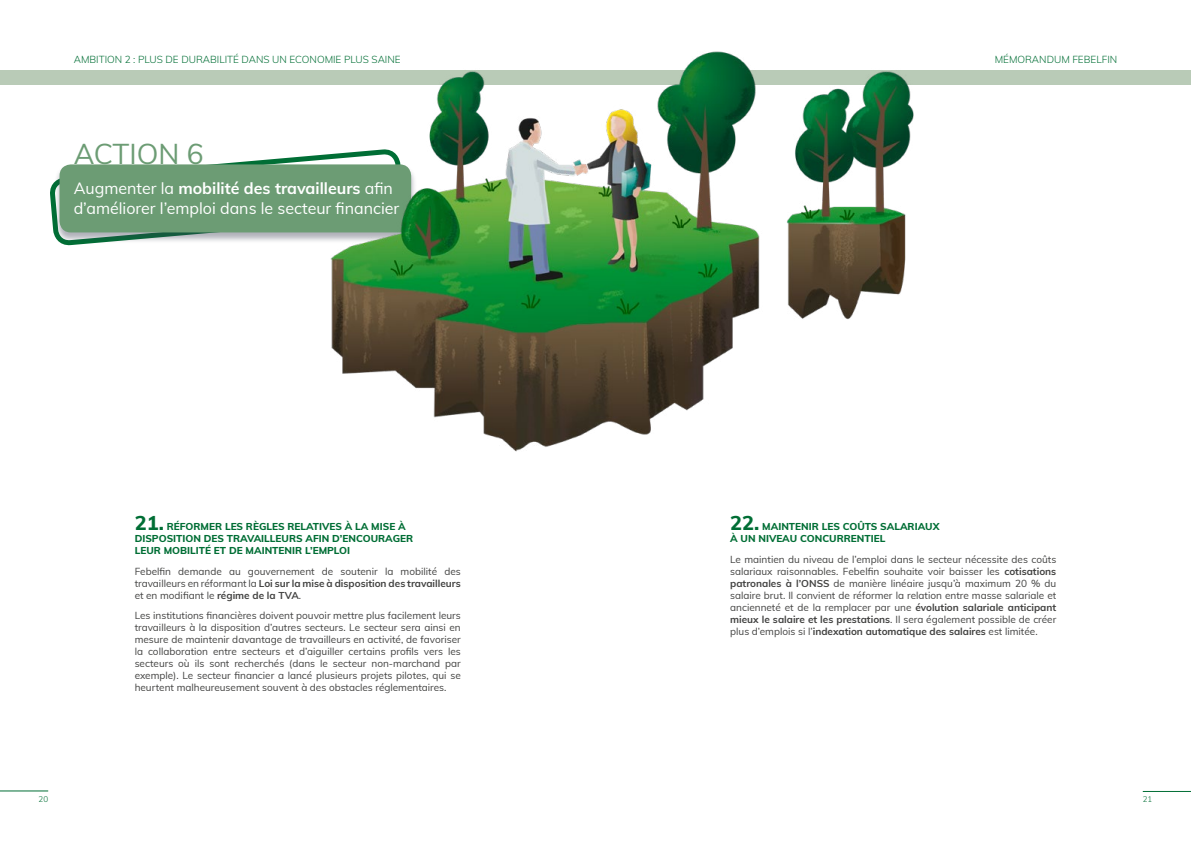
<style>
.page{position:relative;width:1191px;height:842px;background:#fff}
.page>*{position:absolute;margin:0;border:0;box-sizing:border-box;transform-origin:0 0}
.t1{font:28.1px "Muli";color:#6c9c74}
.t2{font:16px/20px "Muli";color:#fff}
.t3{font:10px/12px "Muli";color:#424241;text-align:justify}
.t4{font:800 10px/12px "Muli";color:#006e35}
.t5{font:300 10px "Muli";color:#006e35}
.t6{font:300 8px "Muli";color:#006e35}
.s1{font-weight:700}
.s2{font-size:20px}
</style>
<div class="page">
<svg style="left:51px;top:158px;width:225px;height:76px"></svg>
<div style="left:54px;top:164px;width:363px;height:80px;background:#393c50;opacity:.4"></div>
<div style="left:60px;top:164px;width:351px;height:68px;background:#6c9c74;border-radius:11px"></div>
<div style="left:0;top:71px;width:1191px;height:14px;background:#b9cbb7"></div>
<hr style="left:0;top:791px;width:48px;height:1px;background:#006e35">
<hr style="left:1142px;top:791px;width:49px;height:1px;background:#006e35">
<img style="left:276px;top:51px;width:682px;height:401px">
<p class="t5" style="left:74px;top:52px;width:328px">AMBITION 2 : PLUS DE DURABILITÉ DANS UN ECONOMIE PLUS SAINE</p>
<p class="t5" style="left:994px;top:52px;width:124px">MÉMORANDUM FEBELFIN</p>
<h1 class="t1" style="left:74px;top:134px;width:131px">ACTION 6</h1>
<h2 class="t2" style="left:74px;top:178px;width:327px">Augmenter la <span class="s1">mobilité des travailleurs</span> afin d’améliorer l’emploi dans le secteur financier</h2>
<p class="t4" style="left:135px;top:520px;width:280px"><span class="s2">21.</span> RÉFORMER LES RÈGLES RELATIVES À LA MISE À<br>DISPOSITION DES TRAVAILLEURS AFIN D’ENCOURAGER<br>LEUR MOBILITÉ ET DE MAINTENIR L’EMPLOI</p>
<p class="t3" style="left:135px;top:565px;width:327px">Febelfin demande au gouvernement de soutenir la mobilité des travailleurs en réformant la <span class="s1">Loi sur la mise à disposition des travailleurs </span>et en modifiant le <span class="s1">régime de la TVA</span>.</p>
<p class="t3" style="left:135px;top:609px;width:328px">Les institutions financières doivent pouvoir mettre plus facilement leurs travailleurs à la disposition d’autres secteurs. Le secteur sera ainsi en mesure de maintenir davantage de travailleurs en activité, de favoriser la collaboration entre secteurs et d’aiguiller certains profils vers les secteurs où ils sont recherchés (dans le secteur non-marchand par exemple). Le secteur financier a lancé plusieurs projets pilotes, qui se heurtent malheureusement souvent à des obstacles réglementaires.</p>
<p class="t4" style="left:730px;top:520px;width:211px"><span class="s2">22.</span> MAINTENIR LES COÛTS SALARIAUX<br>À UN NIVEAU CONCURRENTIEL</p>
<p class="t3" style="left:730px;top:553px;width:328px">Le maintien du niveau de l’emploi dans le secteur nécessite des coûts salariaux raisonnables. Febelfin souhaite voir baisser les <span class="s1">cotisations patronales à l’ONSS</span> de manière linéaire jusqu’à maximum 20 % du salaire brut. Il convient de réformer la relation entre masse salariale et ancienneté et de la remplacer par une <span class="s1">évolution salariale anticipant mieux le salaire et les prestations</span>. Il sera également possible de créer plus d’emplois si l’<span class="s1">indexation automatique des salaires</span> est limitée.</p>
<p class="t6" style="left:39px;top:793px;width:11px">20</p>
<p class="t6" style="left:1142px;top:793px;width:11px">21</p>
</div>
